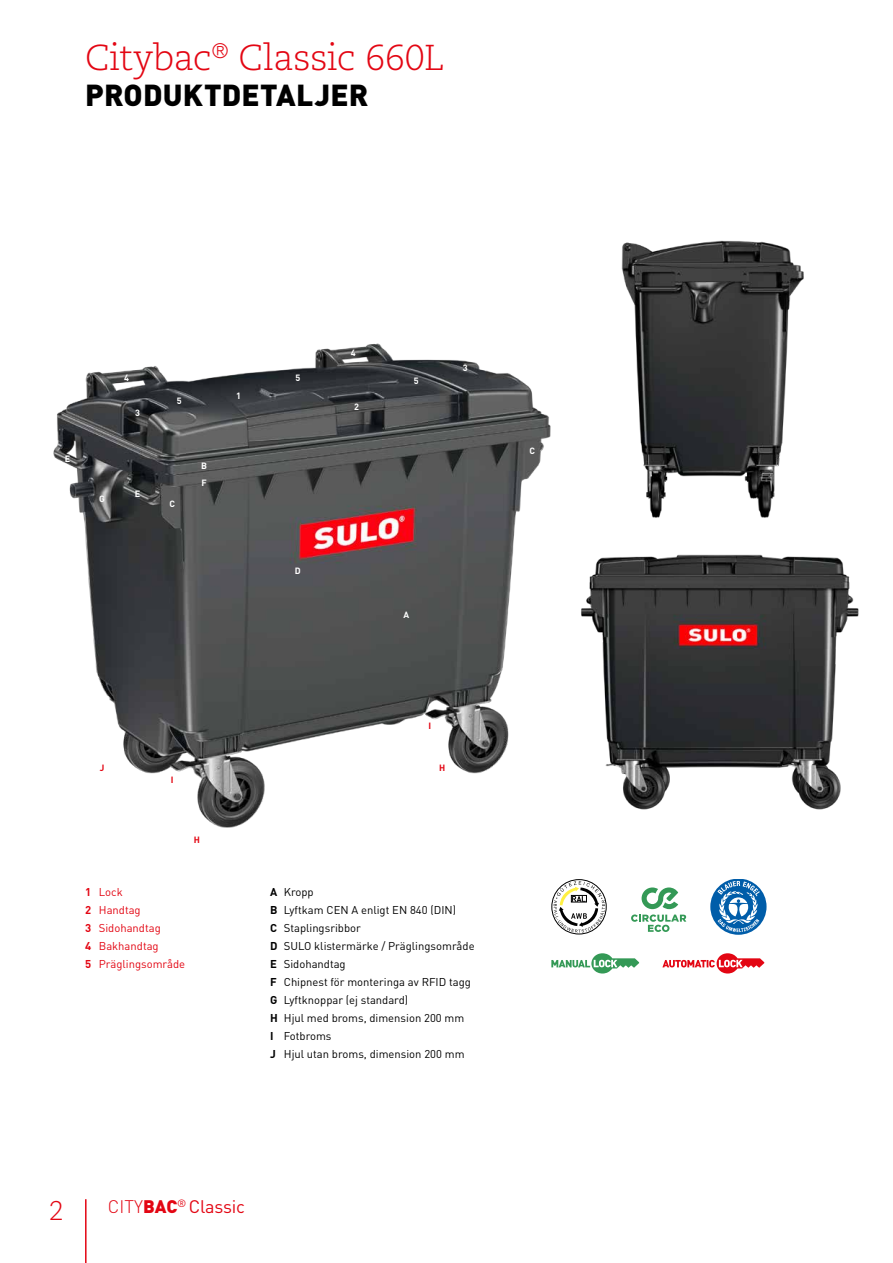
<style>
.page{position:relative;width:893px;height:1263px;background:#fff}
.page>*{position:absolute;margin:0;border:0;box-sizing:border-box;transform-origin:0 0}
.t1{font:300 36px "Caecilia LT Pro 45";letter-spacing:-.015em;color:#e30613}
.t2{font:900 30px "DIN Pro";letter-spacing:.01em;color:#000}
.t3{font:300 27px "Caecilia LT Pro 45";color:#e30613}
.t4{font:18px "DIN Pro";letter-spacing:-.01em;color:#e30613}
.t5{font:11.25px/18px "DIN Pro";color:#000}
.t6{font:11.25px/18px "DIN Pro";color:#e30613}
.t7{font:700 9px/16.5px "DIN Pro";color:#fff}
.t8{font:700 9px "DIN Pro";color:#e30613}
.s1{font-weight:700}
.s2{font-weight:300}
.s3{font-weight:900}
</style>
<div class="page">
<hr style="left:85px;top:1199px;width:2px;height:64px;background:#e30613">
<img style="left:53px;top:343px;width:498px;height:485px">
<img style="left:537px;top:535px;width:322px;height:280px">
<img style="left:621px;top:240px;width:183px;height:278px">
<svg style="left:631px;top:887px;width:55px;height:45px"></svg>
<div style="left:551px;top:879px;width:56px;height:55px;border:1px solid #000;border-radius:50%"></div>
<svg style="left:554px;top:881px;width:51px;height:52px"></svg>
<svg style="left:711px;top:879px;width:55px;height:55px"></svg>
<svg style="left:551px;top:953px;width:88px;height:20px"></svg>
<svg style="left:662px;top:953px;width:102px;height:20px"></svg>
<h1 class="t1" style="left:85px;top:35px;width:361px">Citybac<sup>®</sup> Classic 660L</h1>
<h2 class="t2" style="left:85px;top:75px;width:285px">PRODUKTDETALJER</h2>
<p class="t7" style="left:65px;top:450px;width:7px">E</p>
<p class="t7" style="left:99px;top:490px;width:7px">G</p>
<p class="t7" style="left:124px;top:369px;width:6px">4</p>
<p class="t7" style="left:295px;top:369px;width:6px">5</p>
<p class="t7" style="left:177px;top:392px;width:6px">5</p>
<p class="t7" style="left:236px;top:387px;width:6px">1</p>
<p class="t7" style="left:135px;top:404px;width:6px">3</p>
<p class="t7" style="left:135px;top:485px;width:7px">E</p>
<p class="t7" style="left:169px;top:495px;width:7px">C</p>
<p class="t7" style="left:201px;top:457px;width:7px">B<br>F</p>
<p class="t7" style="left:295px;top:562px;width:7px">D</p>
<p class="t7" style="left:351px;top:345px;width:6px">4</p>
<p class="t7" style="left:354px;top:399px;width:6px">2</p>
<p class="t7" style="left:414px;top:372px;width:6px">5</p>
<p class="t7" style="left:463px;top:359px;width:6px">3</p>
<p class="t7" style="left:403px;top:606px;width:7px">A</p>
<p class="t8" style="left:100px;top:762px;width:6px">J</p>
<p class="t8" style="left:171px;top:773px;width:4px">I</p>
<p class="t8" style="left:194px;top:834px;width:8px">H</p>
<p class="t8" style="left:428px;top:720px;width:4px">I</p>
<p class="t8" style="left:439px;top:762px;width:8px">H</p>
<p class="t6" style="left:85px;top:882px;width:102px"><span class="s1">1</span> Lock<br><span class="s1">2</span> Handtag<br><span class="s1">3</span> Sidohandtag<br><span class="s1">4</span> Bakhandtag<br><span class="s1">5</span> Präglingsområde</p>
<p class="t5" style="left:270px;top:882px;width:206px"><span class="s1">A</span> Kropp<br><span class="s1">B</span> Lyftkam CEN A enligt EN 840 (DIN)<br><span class="s1">C</span> Staplingsribbor<br><span class="s1">D</span> SULO klistermärke / Präglingsområde<br><span class="s1">E</span> Sidohandtag<br><span class="s1">F</span> Chipnest för monteringa av RFID tagg<br><span class="s1">G</span> Lyftknoppar (ej standard)<br><span class="s1">H</span> Hjul med broms, dimension 200 mm<br><span class="s1">I</span> Fotbroms<br><span class="s1">J</span> Hjul utan broms, dimension 200 mm</p>
<h3 class="t3" style="left:49px;top:1193px;width:17px">2</h3>
<h3 class="t4" style="left:108px;top:1194px;width:139px"><span class="s2">CITY</span><span class="s3">BAC</span><sup>®</sup> Classic</h3>
<p class="t7" style="left:529px;top:442px;width:7px">C</p>
</div>
